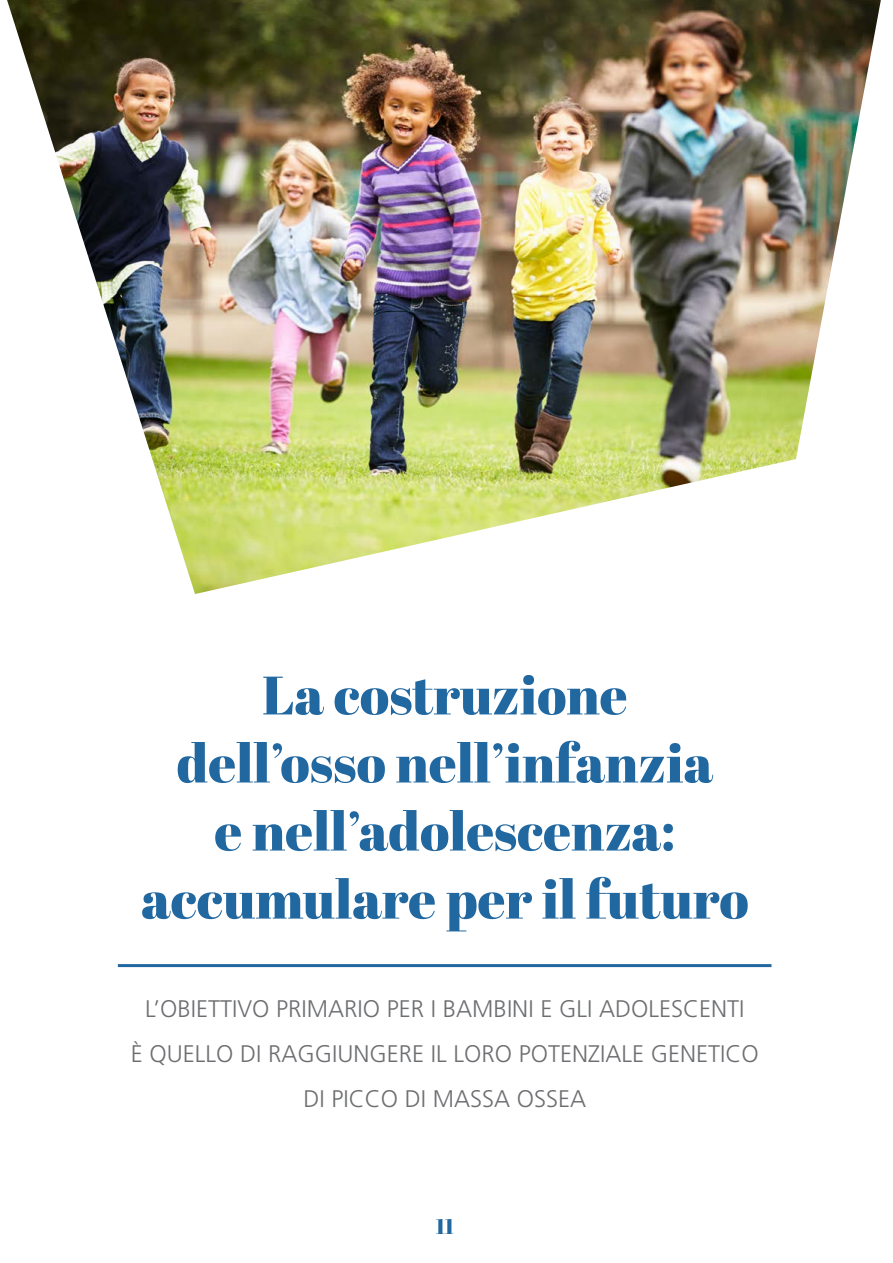
<style>
.page{position:relative;width:893px;height:1263px;background:#fff}
.page>*{position:absolute;margin:0;border:0;box-sizing:border-box;transform-origin:0 0}
.t1{font:54px/68.1px "Abril Fatface";color:#2268a0;text-align:center}
.t2{font:300 24px/45px "Frutiger";color:#6d6e71;text-align:center}
.t3{font:21px "Abril Fatface";color:#2268a0}
</style>
<div class="page">
<hr style="left:118px;top:964px;width:653px;height:3px;background:#2268a0">
<img style="left:7px;top:0;width:874px;height:594px">
<h1 class="t1" style="left:141px;top:660px;width:609px">La costruzione<br>dell’osso nell’infanzia<br>e nell’adolescenza: accumulare per il futuro</h1>
<p class="t2" style="left:131px;top:986px;width:630px">L’OBIETTIVO PRIMARIO PER I BAMBINI E GLI ADOLESCENTI<br>È QUELLO DI RAGGIUNGERE IL LORO POTENZIALE GENETICO<br>DI PICCO DI MASSA OSSEA</p>
<p class="t3" style="left:436px;top:1211px;width:19px">11</p>
</div>
